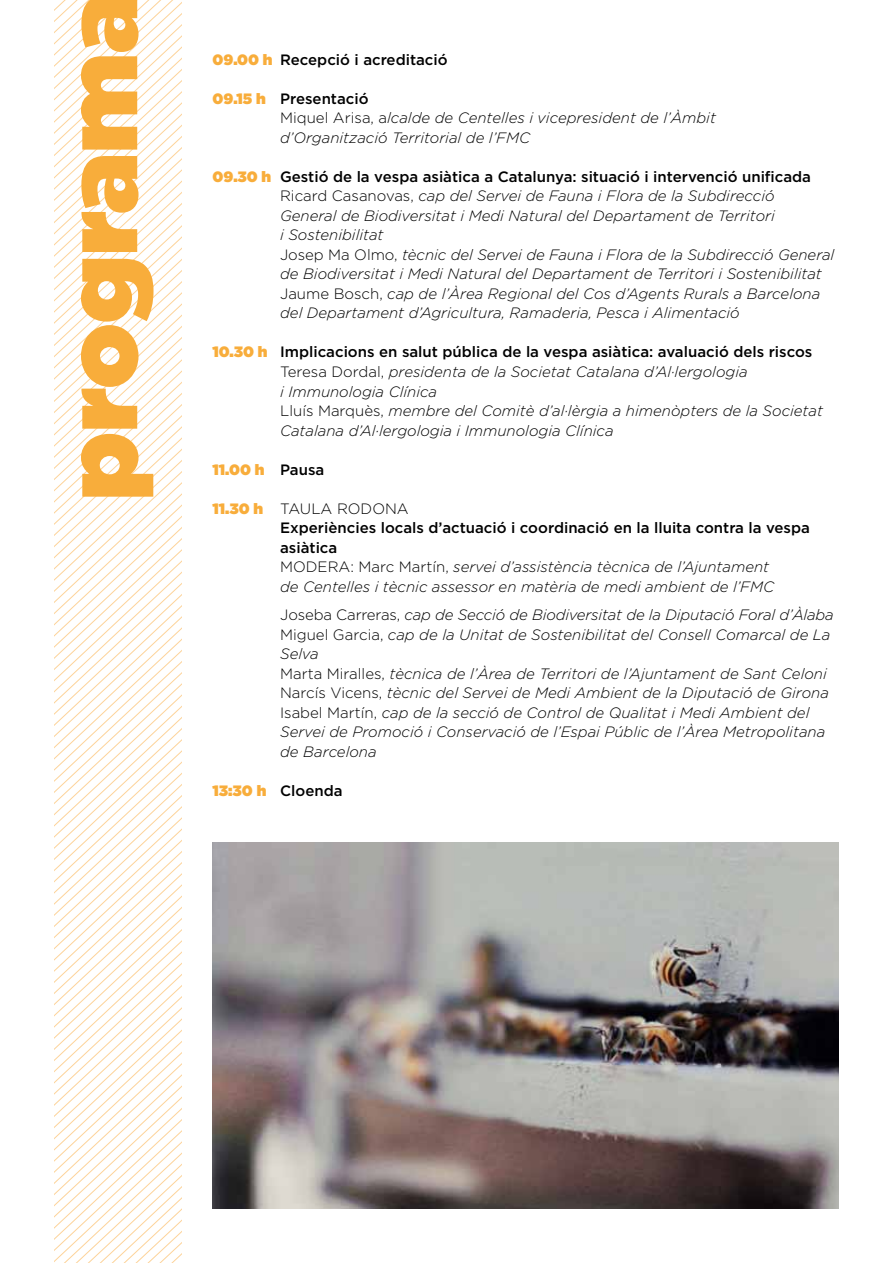
<style>
.page{position:relative;width:893px;height:1263px;background:#fff}
.page>*{position:absolute;margin:0;border:0;box-sizing:border-box;transform-origin:0 0}
.t1{font:100.65px "Gotham Ultra";color:#f8ad3b}
.t2{font:italic 300 15px/19.5px "Gotham";color:#000}
.t3{font:500 15px "Gotham";color:#000}
.t4{font:300 15px "Gotham";color:#000}
.t5{font:15px "Gotham Ultra";color:#f8ad3b}
.s1{font-family:"Gotham Ultra";font-weight:400;color:#f8ad3b}
.s2{font-family:"Gotham Ultra";font-weight:400;font-style:normal;color:#f8ad3b}
.s3{font-weight:500;font-style:normal}
.s4{font-style:normal}
.s5{font-family:"Gotham";font-weight:500;color:#000}
</style>
<div class="page">
<svg style="left:54px;top:0;width:127px;height:1263px"></svg>
<img style="left:213px;top:842px;width:626px;height:367px">
<h1 class="t1" style="left:43px;top:500px;width:509px;rotate:-90deg">programa</h1>
<p class="t3" style="left:213px;top:51px;width:237px"><span class="s1">09.00 h</span> Recepció i acreditació</p>
<p class="t2" style="left:280px;top:89px;width:437px;text-indent:-68px"><span class="s2">09.15 h</span> <span class="s3">Presentació<br></span><span class="s4">Miquel Arisa, a</span>lcalde de Centelles i vicepresident de l’Àmbit d’Organització Territorial de l’FMC</p>
<p class="t2" style="left:280px;top:167px;width:556px;text-indent:-68px"><span class="s2">09.30 h</span> <span class="s3">Gestió de la vespa asiàtica a Catalunya: situació i intervenció unificada </span><span class="s4">Ricard Casanovas,</span> cap del Servei de Fauna i Flora de la Subdirecció General de Biodiversitat i Medi Natural del Departament de Territori<br>i Sostenibilitat<br><span class="s4">Josep Ma Olmo,</span> tècnic del Servei de Fauna i Flora de la Subdirecció General de Biodiversitat i Medi Natural del Departament de Territori i Sostenibilitat <span class="s4">Jaume Bosch,</span> cap de l’Àrea Regional del Cos d’Agents Rurals a Barcelona del Departament d’Agricultura, Ramaderia, Pesca i Alimentació</p>
<p class="t2" style="left:280px;top:342px;width:544px;text-indent:-68px"><span class="s2">10.30 h</span> <span class="s3">Implicacions en salut pública de la vespa asiàtica: avaluació dels riscos </span><span class="s4">Teresa Dordal,</span> presidenta de la Societat Catalana d’Al·lergologia<br>i Immunologia Clínica<br><span class="s4">Lluís Marquès,</span> membre del Comitè d’al·lèrgia a himenòpters de la Societat Catalana d’Al·lergologia i Immunologia Clínica</p>
<p class="t5" style="left:213px;top:460px;width:113px">11.00 h <span class="s5">Pausa</span></p>
<p class="t4" style="left:213px;top:500px;width:137px"><span class="s1">11.30 h</span> Ta ula rodo</p>
<p class="t4" style="left:385px;top:500px;width:22px">na</p>
<p class="t2" style="left:280px;top:518px;width:531px"><span class="s3">Experiències locals d’actuació i coordinació en la lluita contra la vespa asiàtica<br></span><span class="s4">Mod era : Marc Martín,</span> servei d’assistència tècnica de l’Ajuntament<br>de Centelles i tècnic assessor en matèria de medi ambient de l’FMC</p>
<p class="t2" style="left:280px;top:605px;width:555px"><span class="s4">Joseba Carreras,</span> cap de Secció de Biodiversitat de la Diputació Foral d’Àlaba <span class="s4">Miguel Garcia,</span> cap de la Unitat de Sostenibilitat del Consell Comarcal de La Selva<br><span class="s4">Marta Miralles,</span> tècnica de l’Àrea de Territori de l’Ajuntament de Sant Celoni</p>
<p class="t4" style="left:213px;top:684px;width:40px">N</p>
<p class="t2" style="left:280px;top:683px;width:550px;text-indent:12px"><span class="s4">arcís Vicens,</span> tècnic del Servei de Medi Ambient de la Diputació de Girona <span class="s4">Isabel Martín,</span> cap de la secció de Control de Qualitat i Medi Ambient del Servei de Promoció i Conservació de l’Espai Públic de l’Àrea Metropolitana de Barcelona</p>
<p class="t3" style="left:213px;top:782px;width:131px"><span class="s1">13:30 h</span> Cloenda</p>
</div>
